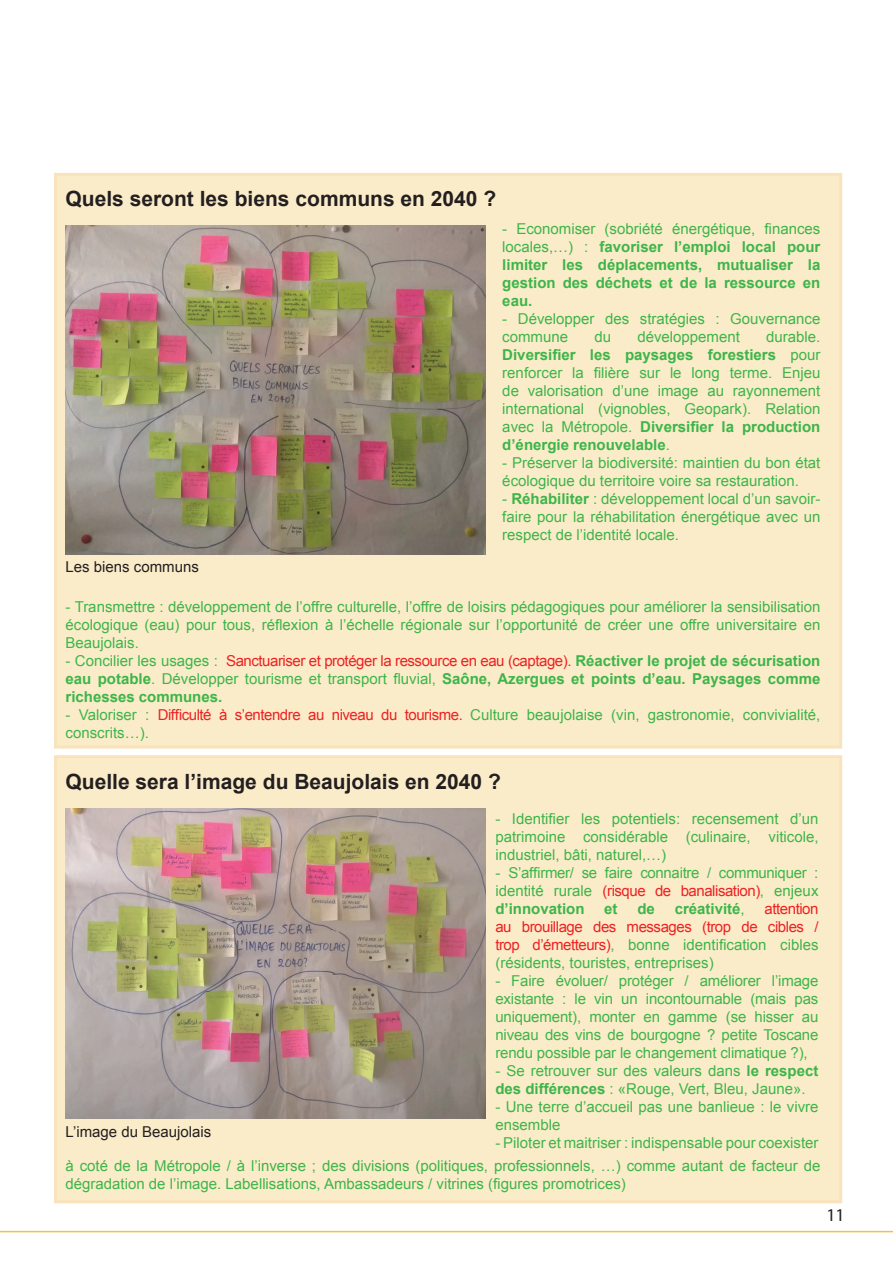
<style>
.page{position:relative;width:893px;height:1263px;background:#fff}
.page>*{position:absolute;margin:0;border:0;box-sizing:border-box;transform-origin:0 0}
.t1{font:700 21px "Arial";color:#231f20}
.t2{font:18px "Myriad Pro";color:#231f20}
.t3{font:15px/18px "Arial";color:#3db54a;text-align:justify}
.t4{font:700 15px/18px "Arial";color:#3db54a;text-align:justify}
.t5{font:15px/18px "Arial";color:#ee2123;text-align:justify}
.t6{font:15px "Arial";color:#231f20}
.s1{font-weight:400}
.s2{font-weight:700}
.s3{font-weight:400;color:#ee2123}
.s4{color:#ee2123}
.s5{color:#3db54a}
</style>
<div class="page">
<div style="left:54px;top:173px;width:788px;height:575px;background:#fbecc9"></div>
<img style="left:66px;top:225px;width:420px;height:330px">
<div style="left:54px;top:755px;width:788px;height:448px;background:#fbecc9"></div>
<img style="left:66px;top:809px;width:420px;height:310px">
<hr style="left:0;top:1231px;width:893px;height:1px;background:#f3c04b">
<h1 class="t1" style="left:66px;top:184px;width:432px">Quels seront les biens communs en 2040 ?</h1>
<p class="t6" style="left:66px;top:556px;width:135px">Les biens communs</p>
<p class="t4" style="left:502px;top:220px;width:320px"><span class="s1">- Economiser (sobriété énergétique, finances locales,…) :</span> favoriser l’emploi local pour limiter les déplacements, mutualiser la gestion des déchets et de la ressource en eau.</p>
<p class="t3" style="left:502px;top:309px;width:320px">- Développer des stratégies : Gouvernance commune</p>
<p class="t3" style="left:594px;top:327px;width:18px">du</p>
<p class="t3" style="left:637px;top:327px;width:104px">développement</p>
<p class="t3" style="left:502px;top:327px;width:320px;text-indent:264px">durable.<br><span class="s2">Diversifier les paysages forestiers</span> pour renforcer la filière sur le long terme. Enjeu de valorisation d’une image au rayonnement international (vignobles, Geopark). Relation avec la Métropole. <span class="s2">Diversifier la production d’énergie renouvelable</span>.</p>
<p class="t3" style="left:502px;top:453px;width:319px">- Préserver la biodiversité: maintien du bon état écologique du territoire voire sa restauration.</p>
<p class="t3" style="left:502px;top:489px;width:320px">- <span class="s2">Réhabiliter</span> : développement local d’un savoir&shy;faire pour la réhabilitation énergétique avec un respect de l’identité locale.</p>
<p class="t3" style="left:66px;top:598px;width:756px">- Transmettre : développement de l’offre culturelle, l’offre de loisirs pédagogiques pour améliorer la sensibilisation écologique (eau) pour tous, réflexion à l’échelle régionale sur l’opportunité de créer une offre universitaire en Beaujolais.</p>
<p class="t4" style="left:66px;top:652px;width:756px"><span class="s1">- Concilier les usages :</span> <span class="s3">Sanctuariser et protéger la ressource en eau (captage).</span> Réactiver le projet de sécurisation eau potable<span class="s1">. Développer tourisme et transport fluvial,</span> Saône, Azergues et points d’eau. Paysages comme richesses communes.</p>
<p class="t3" style="left:66px;top:706px;width:756px">- Valoriser : <span class="s4">Difficulté à s’entendre au niveau du tourisme.</span> Culture beaujolaise (vin, gastronomie, convivialité, conscrits…).</p>
<h1 class="t1" style="left:66px;top:766px;width:437px">Quelle sera l’image du Beaujolais en 2040 ?</h1>
<p class="t3" style="left:495px;top:810px;width:325px">- Identifier les potentiels: recensement d’un patrimoine considérable (culinaire, viticole, industriel, bâti, naturel,…)</p>
<p class="t3" style="left:495px;top:864px;width:325px">- S’affirmer/ se faire connaitre / communiquer : identité rurale <span class="s4">(risque de banalisation)</span>, enjeux <span class="s2">d’innovation</span></p>
<p class="t4" style="left:604px;top:900px;width:15px">et</p>
<p class="t4" style="left:637px;top:900px;width:19px">de</p>
<p class="t4" style="left:675px;top:900px;width:72px">créativité<span class="s1">,</span></p>
<p class="t5" style="left:495px;top:900px;width:325px;text-indent:269px">attention au brouillage des messages (trop de cibles / trop d’émetteurs)<span class="s5">, bonne identification cibles (résidents, touristes, entreprises)</span></p>
<p class="t3" style="left:495px;top:972px;width:325px">- Faire évoluer/ protéger / améliorer l’image existante : le vin un incontournable (mais pas uniquement), monter en gamme (se hisser au niveau des vins de bourgogne ? petite Toscane rendu possible par le changement climatique ?),</p>
<p class="t3" style="left:495px;top:1062px;width:325px">- Se retrouver sur des valeurs dans <span class="s2">le respect des différences</span> : «Rouge, Vert, Bleu, Jaune».</p>
<p class="t3" style="left:495px;top:1098px;width:325px">- Une terre d’accueil pas une banlieue : le vivre ensemble</p>
<p class="t3" style="left:66px;top:1132px;width:756px;line-height:22.8px;text-align:right">- Piloter et maitriser : indispensable pour coexister<br>à coté de la Métropole / à l’inverse ; des divisions (politiques, professionnels, …) comme autant de facteur de</p>
<p class="t3" style="left:66px;top:1175px;width:562px">dégradation de l’image. Labellisations, Ambassadeurs / vitrines (figures promotrices)</p>
<p class="t6" style="left:66px;top:1121px;width:147px">L’image du Beaujolais</p>
<p class="t2" style="left:826px;top:1204px;width:20px">11</p>
</div>
